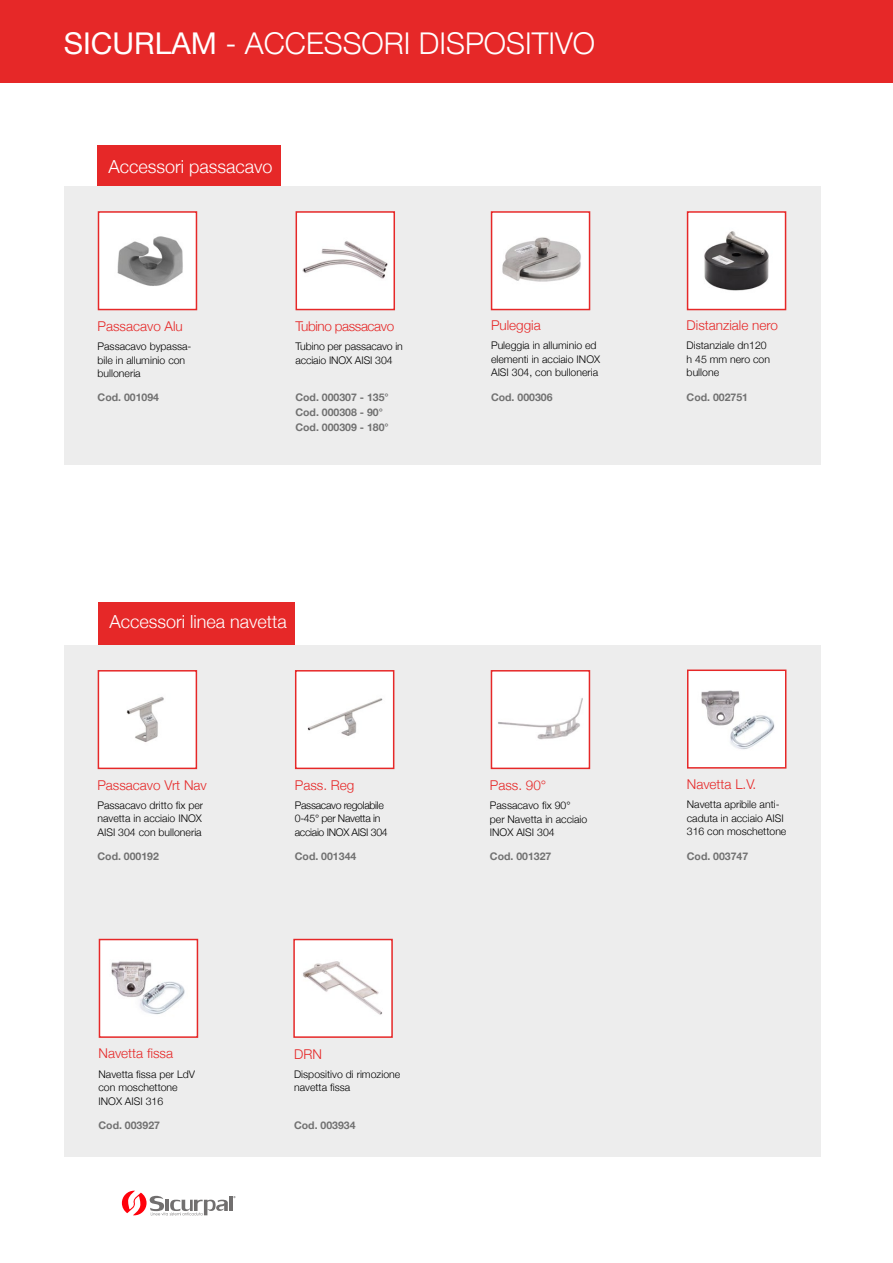
<style>
.page{position:relative;width:893px;height:1263px;background:#fff}
.page>*{position:absolute;margin:0;border:0;box-sizing:border-box;transform-origin:0 0}
.t1{font:300 30px "Helvetica Neue";color:#fff}
.t2{font:300 18px "Helvetica Neue";color:#fff}
.t3{font:300 13.5px "Helvetica Neue";color:#e62828}
.t4{font:300 13.5px "Helvetica Neue";letter-spacing:-.03em;color:#e62828}
.t5{font:300 10.5px/13.5px "Helvetica Neue";color:#000}
.t6{font:700 10.5px/15px "Helvetica Neue";color:#717171}
.t7{font:300 10.5px/13.5px "Helvetica Neue";letter-spacing:-.03em;color:#000}
.s1{font-weight:400}
</style>
<div class="page">
<div style="left:97px;top:145px;width:184px;height:46px;background:#e62828"></div>
<div style="left:99px;top:602px;width:196px;height:47px;background:#e62828"></div>
<div style="left:64px;top:186px;width:757px;height:279px;background:#ededed"></div>
<div style="left:64px;top:645px;width:757px;height:512px;background:#ededed"></div>
<img style="left:101px;top:214px;width:93px;height:93px">
<div style="left:98px;top:211px;width:99px;height:99px;border:2px solid #e62828"></div>
<div style="left:296px;top:211px;width:99px;height:99px;background:#fff;border:2px solid #e62828"></div>
<img style="left:494px;top:214px;width:93px;height:93px">
<div style="left:491px;top:211px;width:99px;height:99px;border:2px solid #e62828"></div>
<img style="left:690px;top:214px;width:93px;height:93px">
<div style="left:687px;top:211px;width:99px;height:99px;border:2px solid #e62828"></div>
<img style="left:101px;top:673px;width:93px;height:93px">
<div style="left:98px;top:670px;width:99px;height:99px;border:2px solid #e62828"></div>
<div style="left:491px;top:670px;width:99px;height:99px;background:#fff;border:2px solid #e62828"></div>
<div style="left:0;top:0;width:893px;height:83px;background:#e62828"></div>
<div style="left:687px;top:669px;width:99px;height:100px;background:#fff;border:2px solid #e62828"></div>
<div style="left:293px;top:939px;width:100px;height:99px;background:#fff;border:2px solid #e62828"></div>
<div style="left:99px;top:939px;width:99px;height:99px;background:#fff;border:2px solid #e62828"></div>
<div style="left:298px;top:673px;width:93px;height:93px;background:#fff"></div>
<div style="left:295px;top:670px;width:99px;height:99px;border:2px solid #e62828"></div>
<img style="left:302px;top:241px;width:86px;height:38px">
<img style="left:498px;top:698px;width:85px;height:42px">
<img style="left:701px;top:690px;width:74px;height:59px">
<img style="left:111px;top:961px;width:74px;height:54px">
<img style="left:303px;top:961px;width:79px;height:54px">
<svg style="left:122px;top:1191px;width:113px;height:24px"></svg>
<h1 class="t1" style="left:64px;top:19px;width:533px"><span class="s1">SICURLAM</span> - ACCESSORI DISPOSITIVO</h1>
<h2 class="t2" style="left:108px;top:152px;width:166px">Accessori passacavo</h2>
<p class="t3" style="left:98px;top:315px;width:87px">Passacavo Alu</p>
<p class="t5" style="left:98px;top:339px;width:95px">Passacavo bypassa&shy;bile in alluminio con bulloneria</p>
<p class="t6" style="left:98px;top:390px;width:63px">Cod. 001094</p>
<p class="t4" style="left:295px;top:315px;width:100px">Tubino passacavo</p>
<p class="t5" style="left:295px;top:339px;width:109px">Tubino per passacavo in acciaio INOX AISI 304</p>
<p class="t6" style="left:295px;top:390px;width:95px">Cod. 000307 - 135°<br>Cod. 000308 - 90°<br>Cod. 000309 - 180°</p>
<h2 class="t2" style="left:109px;top:607px;width:179px">Accessori linea navetta</h2>
<p class="t3" style="left:97px;top:774px;width:111px">Passacavo Vrt Nav</p>
<p class="t5" style="left:97px;top:798px;width:107px">Passacavo dritto fix per navetta in acciaio INOX<br>AISI 304 con bulloneria</p>
<p class="t6" style="left:97px;top:849px;width:63px">Cod. 000192</p>
<p class="t3" style="left:295px;top:774px;width:61px">Pass. Reg</p>
<p class="t7" style="left:295px;top:798px;width:94px">Passacavo regolabile<br>0-45° per Navetta in acciaio INOX AISI 304</p>
<p class="t6" style="left:295px;top:849px;width:63px">Cod. 001344</p>
<p class="t3" style="left:99px;top:1042px;width:76px">Navetta fissa</p>
<p class="t5" style="left:99px;top:1066px;width:98px">Navetta fissa per LdV con moschettone<br>INOX AISI 316</p>
<p class="t3" style="left:294px;top:1043px;width:29px">DRN</p>
<p class="t5" style="left:294px;top:1066px;width:108px">Dispositivo di rimozione navetta fissa</p>
<p class="t6" style="left:99px;top:1118px;width:63px">Cod. 003927</p>
<p class="t6" style="left:294px;top:1118px;width:63px">Cod. 003934</p>
<p class="t3" style="left:491px;top:315px;width:51px">Puleggia</p>
<p class="t5" style="left:491px;top:338px;width:111px">Puleggia in alluminio ed elementi in acciaio INOX<br>AISI 304, con bulloneria</p>
<p class="t6" style="left:491px;top:390px;width:63px">Cod. 000306</p>
<p class="t3" style="left:490px;top:775px;width:58px">Pass. 90°</p>
<p class="t5" style="left:490px;top:798px;width:99px">Passacavo fix 90° per Navetta in acciaio<br>INOX AISI 304</p>
<p class="t6" style="left:490px;top:849px;width:63px">Cod. 001327</p>
<p class="t3" style="left:687px;top:315px;width:93px">Distanziale nero</p>
<p class="t5" style="left:687px;top:338px;width:85px">Distanziale dn120 h 45 mm nero con bullone</p>
<p class="t6" style="left:687px;top:390px;width:63px">Cod. 002751</p>
<p class="t3" style="left:687px;top:773px;width:71px">Navetta L.V.</p>
<p class="t5" style="left:687px;top:797px;width:101px">Navetta apribile anti&shy;caduta in acciaio AISI<br>316 con moschettone</p>
<p class="t6" style="left:687px;top:849px;width:63px">Cod. 003747</p>
</div>
